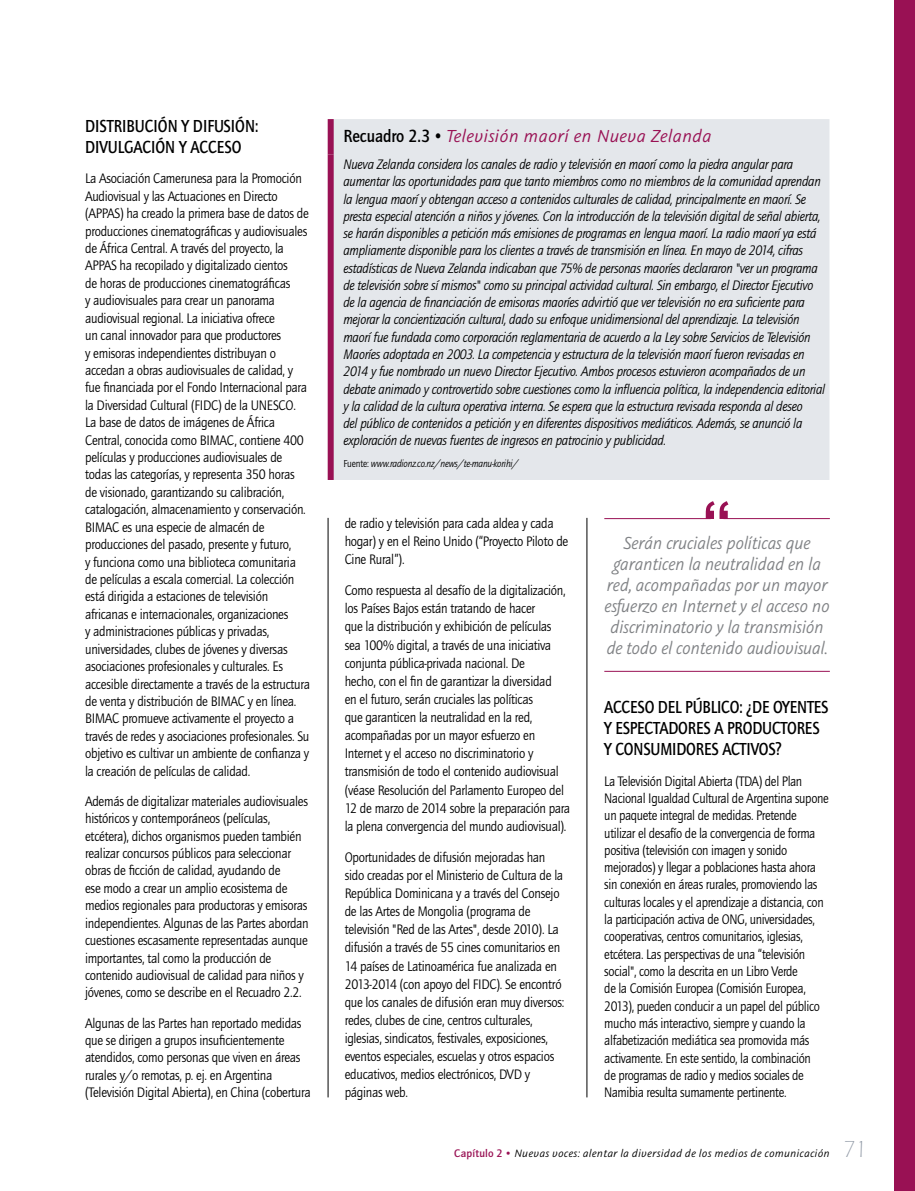
<style>
.page{position:relative;width:915px;height:1191px;background:#fff}
.page>*{position:absolute;margin:0;border:0;box-sizing:border-box;transform-origin:0 0}
.t1{font:italic 19.5px/21px "Graublau Sans";letter-spacing:-.025em;color:#808285;text-align:center;scale:.95 1}
.t2{font:italic 19.5px "Graublau Sans";color:#991154}
.t3{font:500 18px/21.1px "Quay Sans ITC Std";letter-spacing:-.01em;color:#000;scale:.85 1}
.t4{font:14.25px/17.4px "Quay Sans ITC Std";letter-spacing:-.02em;color:#000;scale:.92 1}
.t5{font:italic 14.25px/17.2px "Quay Sans ITC Std";letter-spacing:-.02em;color:#000;scale:.91 1}
.t6{font:14.25px/17.2px "Quay Sans ITC Std";letter-spacing:-.02em;color:#000;scale:.9 1}
.t7{font:italic 12px "Graublau Sans";letter-spacing:.01em;color:#000}
.t8{font:italic 10.5px "Quay Sans ITC Std";letter-spacing:-.02em;color:#000;scale:.91 1}
.s1{font-family:"Quay Sans ITC Std";font-weight:500;font-style:normal;font-size:18.15px;color:#000}
.s2{font-style:normal}
.s3{font-family:"Quay Sans ITC Std";font-weight:500;font-style:normal;font-size:11.25px;color:#991154}
.s4{font-family:"ITC Eras Std";font-weight:300;font-style:normal;font-size:24px;color:#929ba7}
</style>
<div class="page">
<div style="left:893px;top:0;width:21px;height:1191px;background:#991154"></div>
<hr style="left:328px;top:518px;width:1px;height:579px;background:#000">
<hr style="left:586px;top:518px;width:1px;height:579px;background:#000">
<hr style="left:604px;top:518px;width:106px;height:1px;background:#991154">
<hr style="left:723px;top:518px;width:106px;height:1px;background:#991154">
<hr style="left:604px;top:671px;width:225px;height:1px;background:#991154">
<svg style="left:705px;top:501px;width:23px;height:18px"></svg>
<div style="left:333px;top:119px;width:496px;height:361px;background:#e4e7eb"></div>
<div style="left:327px;top:119px;width:6px;height:36px;background:#991154"></div>
<div style="left:327px;top:155px;width:6px;height:325px;background:#991154"></div>
<p class="t3" style="left:85px;top:115px;width:205px">DISTRIBUCIÓN Y DIFUSIÓN:<br>DIVULGACIÓN Y ACCESO</p>
<p class="t4" style="left:85px;top:170px;width:246px">La Asociación Camerunesa para la Promoción Audiovisual y las Actuaciones en Directo (APPAS) ha creado la primera base de datos de producciones cinematográficas y audiovisuales de África Central. A través del proyecto, la APPAS ha recopilado y digitalizado cientos<br>de horas de producciones cinematográficas<br>y audiovisuales para crear un panorama audiovisual regional. La iniciativa ofrece<br>un canal innovador para que productores<br>y emisoras independientes distribuyan o accedan a obras audiovisuales de calidad, y fue financiada por el Fondo Internacional para la Diversidad Cultural (FIDC) de la UNESCO.<br>La base de datos de imágenes de África Central, conocida como BIMAC, contiene 400 películas y producciones audiovisuales de todas las categorías, y representa 350 horas de visionado, garantizando su calibración, catalogación, almacenamiento y conservación.<br>BIMAC es una especie de almacén de producciones del pasado, presente y futuro,<br>y funciona como una biblioteca comunitaria de películas a escala comercial. La colección está dirigida a estaciones de televisión africanas e internacionales, organizaciones<br>y administraciones públicas y privadas, universidades, clubes de jóvenes y diversas asociaciones profesionales y culturales. Es accesible directamente a través de la estructura de venta y distribución de BIMAC y en línea.<br>BIMAC promueve activamente el proyecto a través de redes y asociaciones profesionales. Su objetivo es cultivar un ambiente de confianza y la creación de películas de calidad.</p>
<p class="t4" style="left:85px;top:792px;width:244px">Además de digitalizar materiales audiovisuales históricos y contemporáneos (películas, etcétera), dichos organismos pueden también realizar concursos públicos para seleccionar obras de ficción de calidad, ayudando de<br>ese modo a crear un amplio ecosistema de medios regionales para productoras y emisoras independientes. Algunas de las Partes abordan cuestiones escasamente representadas aunque importantes, tal como la producción de contenido audiovisual de calidad para niños y jóvenes, como se describe en el Recuadro 2.2.</p>
<p class="t4" style="left:85px;top:1014px;width:246px">Algunas de las Partes han reportado medidas que se dirigen a grupos insuficientemente atendidos, como personas que viven en áreas rurales y/o remotas, p. ej. en Argentina (Televisión Digital Abierta), en China (cobertura</p>
<h1 class="t2" style="left:343px;top:123px;width:369px"><span class="s1">Recuadro 2.3 •</span> Televisión maorí en Nueva Zelanda</h1>
<p class="t5" style="left:343px;top:156px;width:530px">Nueva Zelanda considera los canales de radio y televisión en maorí como la piedra angular para aumentar las oportunidades para que tanto miembros como no miembros de la comunidad aprendan la lengua maorí y obtengan acceso a contenidos culturales de calidad, principalmente en maorí. Se presta especial atención a niños y jóvenes. Con la introducción de la televisión digital de señal abierta, se harán disponibles a petición más emisiones de programas en lengua maorí. La radio maorí ya está ampliamente disponible para los clientes a través de transmisión en línea. En mayo de 2014, cifras estadísticas de Nueva Zelanda indicaban que 75% de personas maoríes declararon "ver un programa de televisión sobre sí mismos" como su principal actividad cultural. Sin embargo, el Director Ejecutivo de la agencia de financiación de emisoras maoríes advirtió que ver televisión no era suficiente para mejorar la concientización cultural, dado su enfoque unidimensional del aprendizaje. La televisión maorí fue fundada como corporación reglamentaria de acuerdo a la Ley sobre Servicios de Televisión Maoríes adoptada en 2003. La competencia y estructura de la televisión maorí fueron revisadas en 2014 y fue nombrado un nuevo Director Ejecutivo. Ambos procesos estuvieron acompañados de un debate animado y controvertido sobre cuestiones como la influencia política, la independencia editorial y la calidad de la cultura operativa interna. Se espera que la estructura revisada responda al deseo<br>del público de contenidos a petición y en diferentes dispositivos mediáticos. Además, se anunció la exploración de nuevas fuentes de ingresos en patrocinio y publicidad.</p>
<p class="t8" style="left:343px;top:457px;width:194px"><span class="s2">Fuente:</span> www.radionz.co.nz/news/te-manu-korihi/</p>
<p class="t4" style="left:344px;top:514px;width:244px;line-height:18.1px">de radio y televisión para cada aldea y cada hogar) y en el Reino Unido (“Proyecto Piloto de<br>Cine Rural”).</p>
<p class="t4" style="left:344px;top:581px;width:246px;line-height:18.1px">Como respuesta al desafío de la digitalización, los Países Bajos están tratando de hacer<br>que la distribución y exhibición de películas sea 100% digital, a través de una iniciativa conjunta pública-privada nacional. De<br>hecho, con el fin de garantizar la diversidad<br>en el futuro, serán cruciales las políticas<br>que garanticen la neutralidad en la red, acompañadas por un mayor esfuerzo en Internet y el acceso no discriminatorio y transmisión de todo el contenido audiovisual (véase Resolución del Parlamento Europeo del 12 de marzo de 2014 sobre la preparación para la plena convergencia del mundo audiovisual).</p>
<p class="t4" style="left:344px;top:848px;width:240px;line-height:18.1px">Oportunidades de difusión mejoradas han sido creadas por el Ministerio de Cultura de la República Dominicana y a través del Consejo de las Artes de Mongolia (programa de televisión "Red de las Artes", desde 2010). La difusión a través de 55 cines comunitarios en 14 países de Latinoamérica fue analizada en 2013-2014 (con apoyo del FIDC). Se encontró que los canales de difusión eran muy diversos: redes, clubes de cine, centros culturales, iglesias, sindicatos, festivales, exposiciones, eventos especiales, escuelas y otros espacios educativos, medios electrónicos, DVD y páginas web.</p>
<h1 class="t1" style="left:604px;top:531px;width:239px">Serán cruciales políticas que garanticen la neutralidad en la red, acompañadas por un mayor esfuerzo en Internet y el acceso no discriminatorio y la transmisión de todo el contenido audiovisual.</h1>
<p class="t3" style="left:604px;top:696px;width:265px">ACCESO DEL PÚBLICO: ¿DE OYENTES<br>Y ESPECTADORES A PRODUCTORES<br>Y CONSUMIDORES ACTIVOS?</p>
<p class="t6" style="left:604px;top:772px;width:251px">La Televisión Digital Abierta (TDA) del Plan Nacional Igualdad Cultural de Argentina supone un paquete integral de medidas. Pretende utilizar el desafío de la convergencia de forma positiva (televisión con imagen y sonido mejorados) y llegar a poblaciones hasta ahora sin conexión en áreas rurales, promoviendo las culturas locales y el aprendizaje a distancia, con la participación activa de ONG, universidades, cooperativas, centros comunitarios, iglesias, etcétera. Las perspectivas de una “televisión social", como la descrita en un Libro Verde<br>de la Comisión Europea (Comisión Europea, 2013), pueden conducir a un papel del público mucho más interactivo, siempre y cuando la alfabetización mediática sea promovida más activamente. En este sentido, la combinación<br>de programas de radio y medios sociales de Namibia resulta sumamente pertinente.</p>
<p class="t7" style="left:454px;top:1145px;width:415px"><span class="s3">Capítulo 2 •</span> Nuevas voces: alentar la diversidad de los medios de comunicación <span class="s4">71</span></p>
</div>
